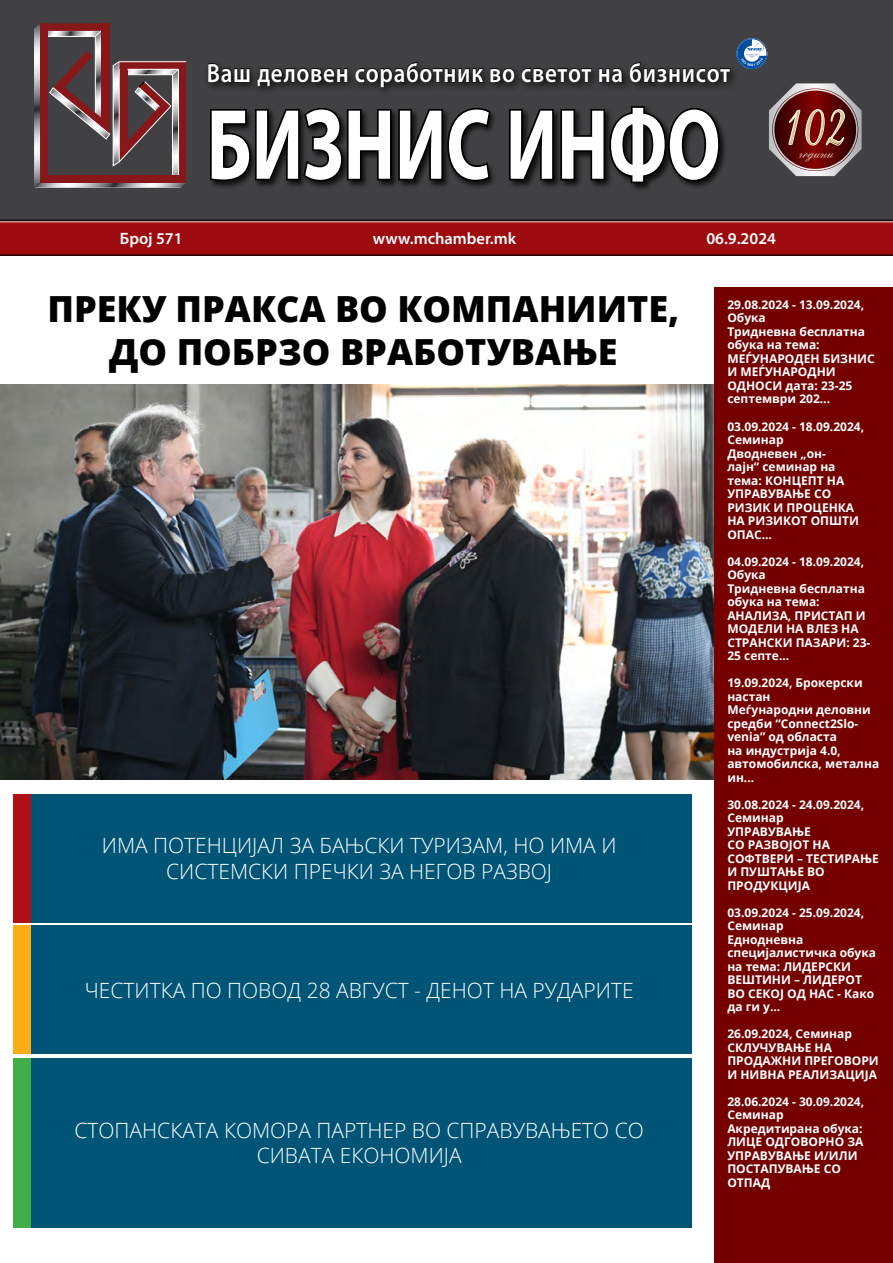
<style>
.page{position:relative;width:893px;height:1263px;background:#fff}
.page>*{position:absolute;margin:0;border:0;box-sizing:border-box;transform-origin:0 0}
.t1{font:700 100.95px "Myriad Pro";color:#fff;scale:.74 1}
.t2{font:60px "Amaze Normal";color:#d4c894;scale:.8 1}
.t3{font:800 36px/43.2px "Open Sans";color:#000;text-align:center}
.t4{font:600 26.4px "Myriad Pro";letter-spacing:.03em;color:#fff;scale:.88 1}
.t5{font:300 21px/25.2px "Open Sans";color:#fff;text-align:center}
.t6{font:600 16.5px "Myriad Pro";color:#fff}
.t7{font:16.2px "Makedonsko Rakopisno Italik";color:#f7f9e3}
.t8{font:700 12px/13.5px "Open Sans";color:#fff}
</style>
<div class="page">
<div style="left:0;top:0;width:893px;height:221px;background:#414042"></div>
<div style="left:40px;top:23px;width:62px;height:8px;background:#881719"></div>
<div style="left:101px;top:23px;width:9px;height:111px;background:#881719"></div>
<img style="left:34px;top:24px;width:6px;height:6px">
<svg style="left:34px;top:30px;width:152px;height:158px"></svg>
<div style="left:209px;top:104px;width:519px;height:88px;background:#000;opacity:.75"></div>
<svg style="left:209px;top:106px;width:283px;height:77px"></svg>
<svg style="left:507px;top:104px;width:214px;height:81px"></svg>
<div style="left:203px;top:59px;width:537px;height:39px;background:#000;opacity:.86"></div>
<svg style="left:208px;top:63px;width:42px;height:20px"></svg>
<svg style="left:257px;top:68px;width:91px;height:18px;background:#1e1d1e"></svg>
<svg style="left:355px;top:62px;width:129px;height:26px"></svg>
<svg style="left:490px;top:68px;width:25px;height:15px"></svg>
<svg style="left:521px;top:68px;width:71px;height:15px"></svg>
<svg style="left:599px;top:68px;width:23px;height:15px"></svg>
<svg style="left:630px;top:62px;width:101px;height:21px"></svg>
<div style="left:0;top:219px;width:893px;height:37px;background:#272728"></div>
<div style="left:0;top:220px;width:893px;height:38px;background:#000;opacity:.75"></div>
<img style="left:769px;top:83px;width:93px;height:93px">
<img style="left:772px;top:89px;width:86px;height:82px">
<svg style="left:788px;top:109px;width:57px;height:37px;background:#812e2a"></svg>
<svg style="left:736px;top:38px;width:31px;height:31px"></svg>
<svg style="left:737px;top:39px;width:29px;height:29px"></svg>
<svg style="left:741px;top:38px;width:26px;height:28px"></svg>
<div style="left:737px;top:39px;width:30px;height:30px;border:1px solid #014e9f;border-radius:50%"></div>
<img style="left:0;top:385px;width:715px;height:394px">
<div style="left:26px;top:925px;width:666px;height:129px;background:#005476"></div>
<div style="left:26px;top:794px;width:666px;height:128px;background:#005476"></div>
<div style="left:26px;top:1058px;width:666px;height:170px;background:#005476"></div>
<div style="left:715px;top:287px;width:178px;height:976px;background:#740000"></div>
<div style="left:13px;top:794px;width:18px;height:128px;background:#b11116"></div>
<div style="left:13px;top:925px;width:18px;height:129px;background:#fbad18"></div>
<div style="left:13px;top:1057px;width:18px;height:170px;background:#41ad49"></div>
<h3 class="t4" style="left:207px;top:56px;width:596px">Ваш деловен соработник во светот на бизнисот</h3>
<h1 class="t1" style="left:207px;top:79px;width:696px">БИЗНИС ИНФО</h1>
<h2 class="t2" style="left:783px;top:86px;width:82px">102</h2>
<h3 class="t7" style="left:799px;top:146px;width:36px">godini</h3>
<h3 class="t6" style="left:120px;top:228px;width:64px">Број 571</h3>
<h3 class="t6" style="left:373px;top:228px;width:145px">www.mchamber.mk</h3>
<h3 class="t6" style="left:706px;top:228px;width:71px">06.9.2024</h3>
<h3 class="t3" style="left:47px;top:285px;width:633px">ПРЕКУ ПРАКСА ВО КОМПАНИИТЕ,<br>ДО ПОБРЗО ВРАБОТУВАЊЕ</h3>
<h3 class="t5" style="left:102px;top:833px;width:516px">ИМА ПОТЕНЦИЈАЛ ЗА БАЊСКИ ТУРИЗАМ, НО ИМА И<br>СИСТЕМСКИ ПРЕЧКИ ЗА НЕГОВ РАЗВОЈ</h3>
<h3 class="t5" style="left:85px;top:977px;width:550px">ЧЕСТИТКА ПО ПОВОД 28 АВГУСТ - ДЕНОТ НА РУДАРИТЕ</h3>
<h3 class="t5" style="left:75px;top:1117px;width:571px">СТОПАНСКАТА КОМОРА ПАРТНЕР ВО СПРАВУВАЊЕТО СО<br>СИВАТА ЕКОНОМИЈА</h3>
<p class="t8" style="left:727px;top:298px;width:149px">29.08.2024 - 13.09.2024,<br>Обука<br>Тридневна бесплатна обука на тема:<br>МЕЃУНАРОДЕН БИЗНИС<br>И МЕЃУНАРОДНИ<br>ОДНОСИ дата: 23-25 септември 202...</p>
<p class="t8" style="left:727px;top:419px;width:138px">03.09.2024 - 18.09.2024,<br>Семинар<br>Дводневен „он-<br>лајн“ семинар на тема: КОНЦЕПТ НА<br>УПРАВУВАЊЕ СО<br>РИЗИК И ПРОЦЕНКА<br>НА РИЗИКОТ ОПШТИ<br>ОПАС...</p>
<p class="t8" style="left:727px;top:554px;width:145px">04.09.2024 - 18.09.2024,<br>Обука<br>Тридневна бесплатна обука на тема:<br>АНАЛИЗА, ПРИСТАП И<br>МОДЕЛИ НА ВЛЕЗ НА<br>СТРАНСКИ ПАЗАРИ: 23-<br>25 септе...</p>
<p class="t8" style="left:727px;top:676px;width:153px">19.09.2024, Брокерски настан<br>Меѓународни деловни средби “Connect2Slo&shy;venia” од областа<br>на индустрија 4.0, автомобилска, метална ин...</p>
<p class="t8" style="left:727px;top:797px;width:153px">30.08.2024 - 24.09.2024,<br>Семинар<br>УПРАВУВАЊЕ<br>СО РАЗВОЈОТ НА<br>СОФТВЕРИ – ТЕСТИРАЊЕ<br>И ПУШТАЊЕ ВО<br>ПРОДУКЦИЈА</p>
<p class="t8" style="left:727px;top:905px;width:150px">03.09.2024 - 25.09.2024,<br>Семинар<br>Еднодневна специјалистичка обука на тема: ЛИДЕРСКИ<br>ВЕШТИНИ – ЛИДЕРОТ<br>ВО СЕКОЈ ОД НАС - Како да ги у...</p>
<p class="t8" style="left:727px;top:1027px;width:153px">26.09.2024, Семинар<br>СКЛУЧУВАЊЕ НА<br>ПРОДАЖНИ ПРЕГОВОРИ<br>И НИВНА РЕАЛИЗАЦИЈА</p>
<p class="t8" style="left:727px;top:1094px;width:138px">28.06.2024 - 30.09.2024,<br>Семинар<br>Акредитирана обука:<br>ЛИЦЕ ОДГОВОРНО ЗА<br>УПРАВУВАЊЕ И/ИЛИ<br>ПОСТАПУВАЊЕ СО<br>ОТПАД</p>
</div>
